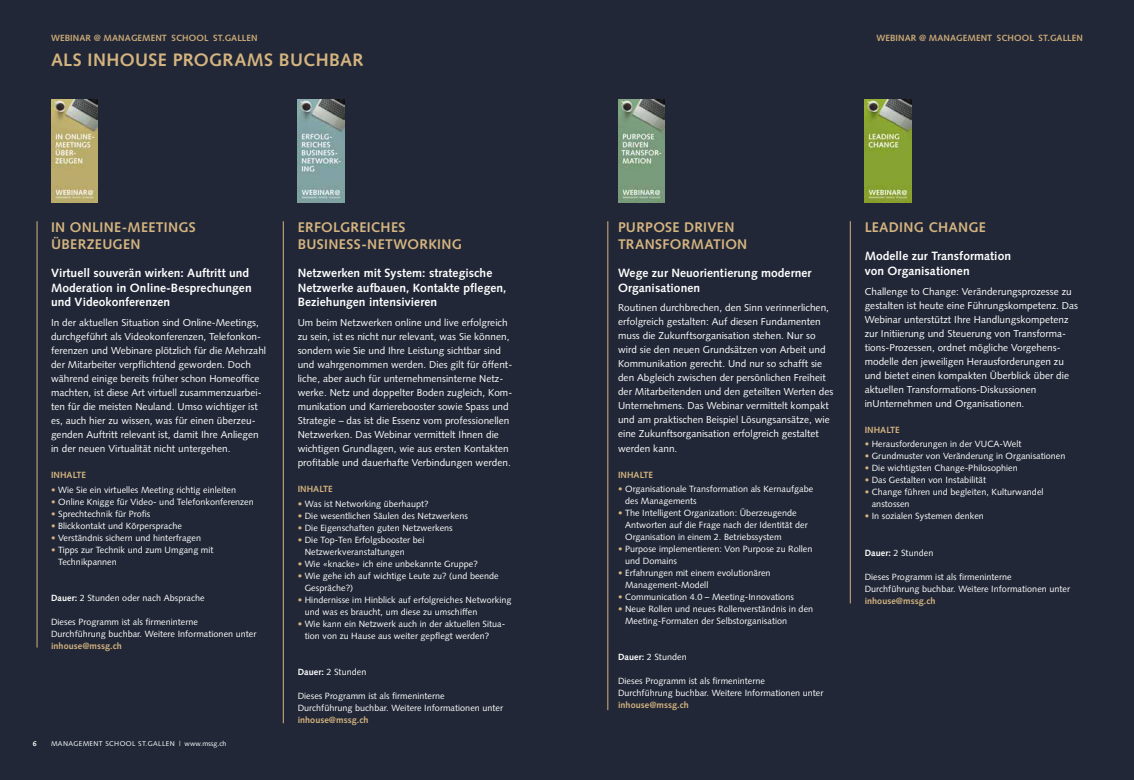
<style>
.page{position:relative;width:1134px;height:780px;background:#fff}
.page>*{position:absolute;margin:0;border:0;box-sizing:border-box;transform-origin:0 0}
.t1{font:700 18px "Syntax LT Std";letter-spacing:.02em;color:#d5b480}
.t2{font:700 14px/16.9px "Syntax LT Std";letter-spacing:.025em;color:#d5b480}
.t3{font:700 12px/14.5px "Syntax LT Std";letter-spacing:.005em;color:#fff}
.t4{font:10px/14px "Syntax LT Std";letter-spacing:.005em;color:#fff}
.t5{font:9px/12px "Syntax LT Std";letter-spacing:.005em;color:#fff}
.t6{font:700 9px "Syntax LT Std";letter-spacing:.005em;color:#d5b480}
.t7{font:700 9px "Syntax LT Std";letter-spacing:.01em;color:#ccaa78}
.t8{font:7px "Syntax LT Std";letter-spacing:.05em;color:#fff}
.t9{font:700 7px "Syntax LT Std";color:#fff}
.s1{color:#d5b480}
.s2{font-weight:700}
</style>
<div class="page">
<div style="left:0;top:0;width:567px;height:780px;background:#212736"></div>
<div style="left:567px;top:0;width:567px;height:780px;background:#212736"></div>
<hr style="left:37px;top:221px;width:1px;height:426px;background:#d5b480">
<img style="left:298px;top:99px;width:46px;height:103px">
<hr style="left:850px;top:221px;width:1px;height:382px;background:#d5b480">
<hr style="left:608px;top:221px;width:1px;height:489px;background:#d5b480">
<hr style="left:283px;top:221px;width:1px;height:502px;background:#d5b480">
<img style="left:51px;top:99px;width:47px;height:103px">
<img style="left:618px;top:99px;width:47px;height:103px">
<img style="left:865px;top:99px;width:46px;height:103px">
<p class="t7" style="left:51px;top:33px;width:208px">WEBINAR @ MANAGEMENT SCHOOL ST.GALLEN</p>
<p class="t7" style="left:876px;top:33px;width:208px">WEBINAR @ MANAGEMENT SCHOOL ST.GALLEN</p>
<h1 class="t1" style="left:51px;top:50px;width:314px">ALS INHOUSE PROGRAMS BUCHBAR</h1>
<h2 class="t2" style="left:51px;top:218px;width:146px">IN ONLINE-MEETINGS<br>ÜBERZEUGEN</h2>
<p class="t3" style="left:51px;top:266px;width:202px">Virtuell souverän wirken: Auftritt und<br>Moderation in Online-Besprechungen und Videokonferenzen</p>
<p class="t4" style="left:51px;top:315px;width:217px">In der aktuellen Situation sind Online-Meetings, durchgeführt als Videokonferenzen, Telefonkon&shy;ferenzen und Webinare plötzlich für die Mehrzahl der Mitarbeiter verpflichtend geworden. Doch während einige bereits früher schon Homeoffice machten, ist diese Art virtuell zusammenzuarbei&shy;ten für die meisten Neuland. Umso wichtiger ist es, auch hier zu wissen, was für einen überzeu&shy;genden Auftritt relevant ist, damit Ihre Anliegen in der neuen Virtualität nicht untergehen.</p>
<p class="t6" style="left:51px;top:469px;width:36px">INHALTE</p>
<p class="t5" style="left:51px;top:483px;width:187px"><span class="s1">•</span> Wie Sie ein virtuelles Meeting richtig einleiten</p>
<p class="t5" style="left:51px;top:495px;width:204px"><span class="s1">•</span> Online Knigge für Video- und Telefonkonferenzen</p>
<p class="t5" style="left:51px;top:507px;width:101px"><span class="s1">•</span> Sprechtechnik für Profis</p>
<p class="t5" style="left:51px;top:519px;width:132px"><span class="s1">•</span> Blickkontakt und Körpersprache</p>
<p class="t5" style="left:51px;top:531px;width:152px"><span class="s1">•</span> Verständnis sichern und hinterfragen</p>
<p class="t5" style="left:58px;top:543px;width:157px;text-indent:-7px"><span class="s1">•</span> Tipps zur Technik und zum Umgang mit<br>Technikpannen</p>
<p class="t5" style="left:51px;top:591px;width:155px"><span class="s2">Dauer:</span> 2 Stunden oder nach Absprache</p>
<p class="t5" style="left:51px;top:615px;width:207px">Dieses Programm ist als firmeninterne<br>Durchführung buchbar. Weitere Informationen unter</p>
<p class="t6" style="left:51px;top:640px;width:72px">inhouse@mssg.ch</p>
<p class="t9" style="left:33px;top:739px;width:5px">6</p>
<p class="t8" style="left:51px;top:739px;width:177px">MANAGEMENT SCHOOL ST.GALLEN | www.mssg.ch</p>
<h2 class="t2" style="left:298px;top:218px;width:166px">ERFOLGREICHES<br>BUSINESS-NETWORKING</h2>
<p class="t3" style="left:298px;top:266px;width:210px">Netzwerken mit System: strategische<br>Netzwerke aufbauen, Kontakte pflegen,<br>Beziehungen intensivieren</p>
<p class="t4" style="left:298px;top:315px;width:216px">Um beim Netzwerken online und live erfolgreich zu sein, ist es nicht nur relevant, was Sie können, sondern wie Sie und Ihre Leistung sichtbar sind und wahrgenommen werden. Dies gilt für öffent&shy;liche, aber auch für unternehmensinterne Netz&shy;werke. Netz und doppelter Boden zugleich, Kom&shy;munikation und Karrierebooster sowie Spass und Strategie – das ist die Essenz vom professionellen Netzwerken. Das Webinar vermittelt Ihnen die wichtigen Grundlagen, wie aus ersten Kontakten profitable und dauerhafte Verbindungen werden.</p>
<p class="t6" style="left:298px;top:483px;width:36px">INHALTE</p>
<p class="t5" style="left:298px;top:497px;width:133px"><span class="s1">•</span> Was ist Networking überhaupt?</p>
<p class="t5" style="left:298px;top:509px;width:172px"><span class="s1">•</span> Die wesentlichen Säulen des Netzwerkens</p>
<p class="t5" style="left:298px;top:521px;width:157px"><span class="s1">•</span> Die Eigenschaften guten Netzwerkens</p>
<p class="t5" style="left:305px;top:533px;width:121px;text-indent:-7px"><span class="s1">•</span> Die Top-Ten Erfolgsbooster bei<br>Netzwerkveranstaltungen</p>
<p class="t5" style="left:298px;top:557px;width:182px"><span class="s1">•</span> Wie «knacke» ich eine unbekannte Gruppe?</p>
<p class="t5" style="left:305px;top:569px;width:195px;text-indent:-7px"><span class="s1">•</span> Wie gehe ich auf wichtige Leute zu? (und beende<br>Gespräche?)</p>
<p class="t5" style="left:305px;top:593px;width:208px;text-indent:-7px"><span class="s1">•</span> Hindernisse im Hinblick auf erfolgreiches Networking und was es braucht, um diese zu umschiffen</p>
<p class="t5" style="left:305px;top:617px;width:202px;text-indent:-7px"><span class="s1">•</span> Wie kann ein Netzwerk auch in der aktuellen Situa&shy;tion von zu Hause aus weiter gepflegt werden?</p>
<p class="t5" style="left:298px;top:665px;width:70px"><span class="s2">Dauer:</span> 2 Stunden</p>
<p class="t5" style="left:298px;top:689px;width:207px">Dieses Programm ist als firmeninterne<br>Durchführung buchbar. Weitere Informationen unter</p>
<p class="t6" style="left:298px;top:714px;width:72px">inhouse@mssg.ch</p>
<h2 class="t2" style="left:618px;top:218px;width:131px">PURPOSE DRIVEN<br>TRANSFORMATION</h2>
<p class="t3" style="left:618px;top:266px;width:195px">Wege zur Neuorientierung moderner<br>Organisationen</p>
<p class="t4" style="left:618px;top:301px;width:217px">Routinen durchbrechen, den Sinn verinnerlichen, erfolgreich gestalten: Auf diesen Fundamenten muss die Zukunftsorganisation stehen. Nur so wird sie den neuen Grundsätzen von Arbeit und Kommunikation gerecht. Und nur so schafft sie den Abgleich zwischen der persönlichen Freiheit der Mitarbeitenden und den geteilten Werten des Unternehmens. Das Webinar vermittelt kompakt und am praktischen Beispiel Lösungsansätze, wie eine Zukunftsorganisation erfolgreich gestaltet werden kann.</p>
<p class="t6" style="left:618px;top:469px;width:36px">INHALTE</p>
<p class="t5" style="left:625px;top:483px;width:190px;text-indent:-7px"><span class="s1">•</span> Organisationale Transformation als Kernaufgabe des Managements</p>
<p class="t5" style="left:625px;top:507px;width:184px;text-indent:-7px"><span class="s1">•</span> The Intelligent Organization: Überzeugende<br>Antworten auf die Frage nach der Identität der<br>Organisation in einem 2. Betriebssystem</p>
<p class="t5" style="left:625px;top:543px;width:189px;text-indent:-7px"><span class="s1">•</span> Purpose implementieren: Von Purpose zu Rollen und Domains</p>
<p class="t5" style="left:625px;top:567px;width:147px;text-indent:-7px"><span class="s1">•</span> Erfahrungen mit einem evolutionären<br>Management-Modell</p>
<p class="t5" style="left:618px;top:591px;width:177px"><span class="s1">•</span> Communication 4.0 – Meeting-Innovations</p>
<p class="t5" style="left:625px;top:603px;width:190px;text-indent:-7px"><span class="s1">•</span> Neue Rollen und neues Rollenverständnis in den<br>Meeting-Formaten der Selbstorganisation</p>
<p class="t5" style="left:618px;top:651px;width:70px"><span class="s2">Dauer:</span> 2 Stunden</p>
<p class="t5" style="left:618px;top:675px;width:207px">Dieses Programm ist als firmeninterne<br>Durchführung buchbar. Weitere Informationen unter</p>
<p class="t6" style="left:618px;top:700px;width:72px">inhouse@mssg.ch</p>
<h2 class="t2" style="left:865px;top:218px;width:123px">LEADING CHANGE</h2>
<p class="t3" style="left:865px;top:249px;width:148px">Modelle zur Transformation von Organisationen</p>
<p class="t4" style="left:865px;top:284px;width:215px">Challenge to Change: Veränderungsprozesse zu gestalten ist heute eine Führungskompetenz. Das Webinar unterstützt Ihre Handlungskompetenz zur Initiierung und Steuerung von Transforma&shy;tions-Prozessen, ordnet mögliche Vorgehens&shy;modelle den jeweiligen Herausforderungen zu und bietet einen kompakten Überblick über die aktuellen Transformations-Diskussionen inUnternehmen und Organisationen.</p>
<p class="t6" style="left:865px;top:424px;width:36px">INHALTE</p>
<p class="t5" style="left:865px;top:438px;width:158px"><span class="s1">•</span> Herausforderungen in der VUCA-Welt</p>
<p class="t5" style="left:865px;top:450px;width:202px"><span class="s1">•</span> Grundmuster von Veränderung in Organisationen</p>
<p class="t5" style="left:865px;top:462px;width:155px"><span class="s1">•</span> Die wichtigsten Change-Philosophien</p>
<p class="t5" style="left:865px;top:474px;width:123px"><span class="s1">•</span> Das Gestalten von Instabilität</p>
<p class="t5" style="left:872px;top:486px;width:173px;text-indent:-7px"><span class="s1">•</span> Change führen und begleiten, Kulturwandel anstossen</p>
<p class="t5" style="left:865px;top:510px;width:121px"><span class="s1">•</span> In sozialen Systemen denken</p>
<p class="t5" style="left:865px;top:546px;width:70px"><span class="s2">Dauer:</span> 2 Stunden</p>
<p class="t5" style="left:865px;top:570px;width:207px">Dieses Programm ist als firmeninterne<br>Durchführung buchbar. Weitere Informationen unter</p>
<p class="t6" style="left:865px;top:595px;width:72px">inhouse@mssg.ch</p>
</div>
